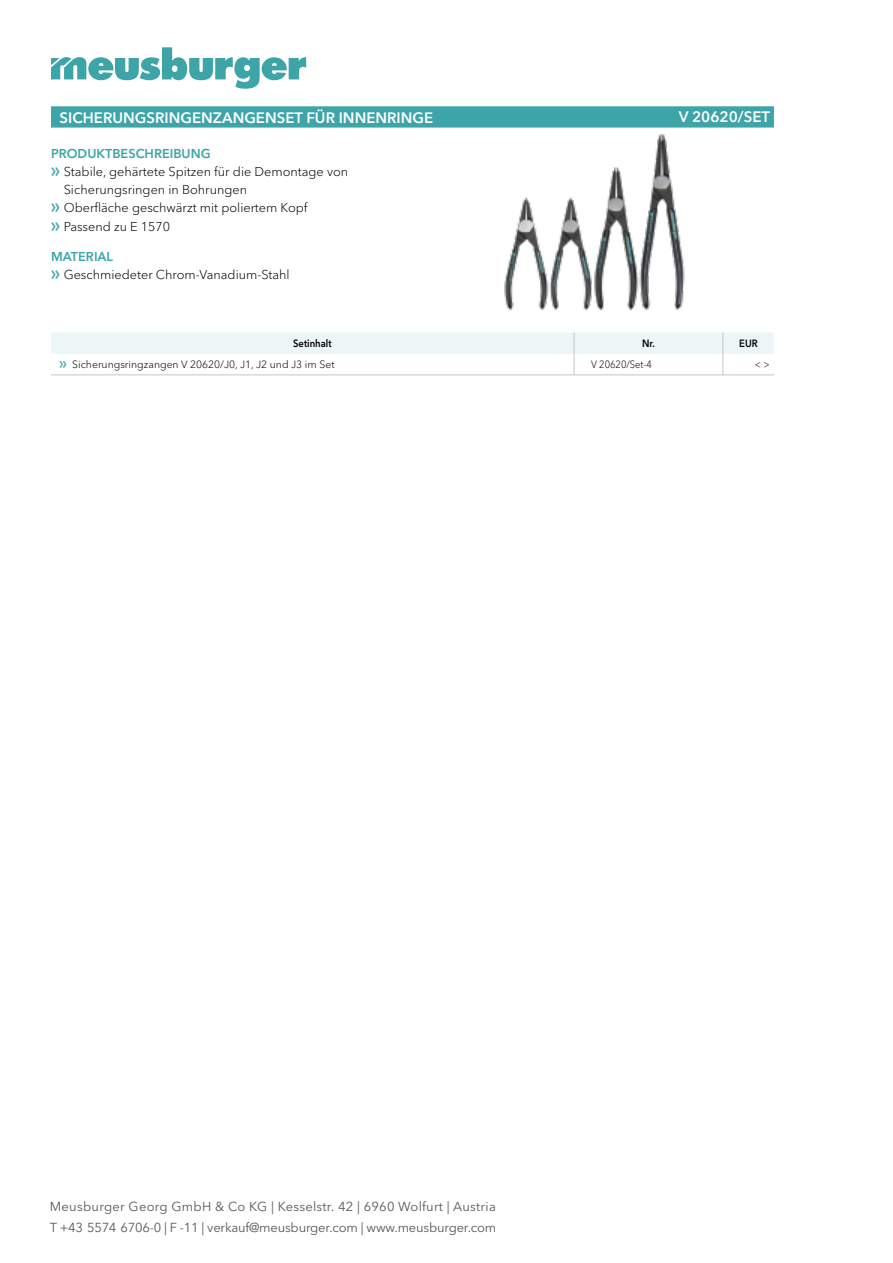
<style>
.page{position:relative;width:893px;height:1263px;background:#fff}
.page>*{position:absolute;margin:0;border:0;box-sizing:border-box;transform-origin:0 0}
.t1{font:600 15px "Avenir Next W1 G";color:#fff}
.t2{font:12.9px/20.7px "Avenir Next W1 G";letter-spacing:-.005em;color:#585857}
.t3{font:300 12.75px/18px "Avenir Next W1 G";color:#000}
.t4{font:600 12.75px "Avenir Next W1 G";color:#3da4a8}
.t5{font:300 10.5px "Avenir Next W1 G";color:#000}
.t6{font:600 10.5px "Avenir Next W1 G";color:#000;scale:.9 1}
.t7{font:300 10.5px "Avenir Next W1 G";color:#000;scale:.9 1}
.s1{font-family:"Meusburger Sonderzeichen";font-weight:400;color:#3da4a8}
.s2{font-weight:600;color:#3da4a8}
</style>
<div class="page">
<svg style="left:51px;top:47px;width:255px;height:42px"></svg>
<svg style="left:51px;top:106px;width:723px;height:22px;background:#43a7aa"></svg>
<img style="left:504px;top:134px;width:181px;height:177px">
<svg style="left:51px;top:333px;width:723px;height:42px"></svg>
<hr style="left:51px;top:375px;width:523px;height:1px;background:#c4c5c5">
<hr style="left:574px;top:375px;width:149px;height:1px;background:#c4c5c5">
<hr style="left:723px;top:375px;width:51px;height:1px;background:#c4c5c5">
<p class="t1" style="left:60px;top:108px;width:375px">SICHERUNGSRINGENZANGENSET FÜR INNENRINGE</p>
<p class="t1" style="left:679px;top:108px;width:93px">V 20620/SET</p>
<p class="t4" style="left:51px;top:146px;width:161px">PRODUKTBESCHREIBUNG</p>
<p class="t3" style="left:51px;top:163px;width:299px"><span class="s1">f</span> Stabile, gehärtete Spitzen für die Demontage von</p>
<p class="t3" style="left:64px;top:181px;width:185px">Sicherungsringen in Bohrungen</p>
<p class="t3" style="left:51px;top:199px;width:258px"><span class="s1">f</span> Oberfläche geschwärzt mit poliertem Kopf</p>
<p class="t3" style="left:51px;top:217px;width:121px"><span class="s1">f</span> Passend zu E 1570</p>
<p class="t3" style="left:51px;top:248px;width:240px"><span class="s2">MATERIAL<br></span><span class="s1">f</span> Geschmiedeter Chrom-Vanadium-Stahl</p>
<p class="t6" style="left:293px;top:337px;width:44px">Setinhalt</p>
<p class="t6" style="left:642px;top:337px;width:16px">Nr.</p>
<p class="t6" style="left:739px;top:337px;width:22px">EUR</p>
<p class="t5" style="left:60px;top:358px;width:277px"><span class="s1">f</span> Sicherungsringzangen V 20620/J0, J1, J2 und J3 im Set</p>
<p class="t7" style="left:591px;top:358px;width:69px">V 20620/Set-4</p>
<p class="t7" style="left:755px;top:358px;width:18px">&lt; &gt;</p>
<p class="t2" style="left:50px;top:1196px;width:448px">Meusburger Georg GmbH &amp; Co KG | Kesselstr. 42 | 6960 Wolfurt | Austria<br>T +43 5574 6706-0 | F -11 | verkauf@meusburger.com | www.meusburger.com</p>
</div>
